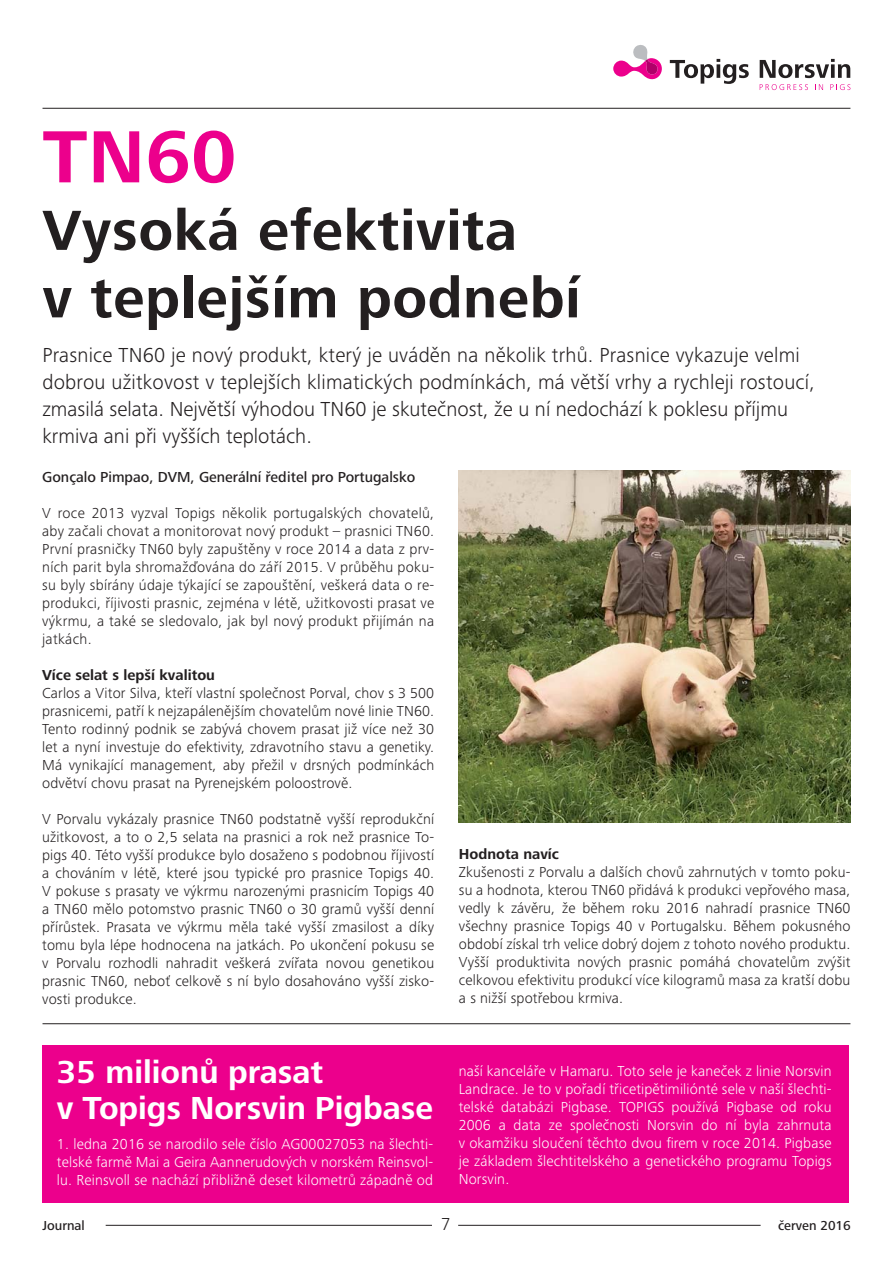
<style>
.page{position:relative;width:893px;height:1263px;background:#fff}
.page>*{position:absolute;margin:0;border:0;box-sizing:border-box;transform-origin:0 0}
.t1{font:700 76.5px "Frutiger Next Pro";color:#ec008c}
.t2{font:700 58.5px/67.5px "Frutiger Next Pro";letter-spacing:.01em;color:#231f20}
.t3{font:700 33px/35.8px "Frutiger Next Pro";color:#fff}
.t4{font:300 21px/27px "Frutiger Next Pro";letter-spacing:.01em;color:#231f20}
.t5{font:300 18px "Frutiger Next Pro";color:#231f20}
.t6{font:300 15px/18px "Frutiger Next Pro";letter-spacing:.01em;color:#231f20;text-align:justify}
.t7{font:300 15px/18px "Frutiger Next Pro";letter-spacing:.01em;color:#fff;text-align:justify}
.t8{font:500 15px "Frutiger Next Pro";color:#231f20}
.t9{font:700 15px "Frutiger Next Pro";color:#231f20}
.t10{font:500 13.5px "Frutiger Next Pro";color:#231f20}
</style>
<div class="page">
<img style="left:459px;top:471px;width:391px;height:352px">
<svg style="left:670px;top:59px;width:79px;height:25px"></svg>
<svg style="left:760px;top:59px;width:90px;height:19px"></svg>
<svg style="left:760px;top:84px;width:48px;height:6px"></svg>
<svg style="left:815px;top:84px;width:8px;height:6px"></svg>
<svg style="left:830px;top:84px;width:20px;height:6px"></svg>
<svg style="left:613px;top:45px;width:49px;height:35px"></svg>
<hr style="left:43px;top:108px;width:807px;height:1px;background:#231f20">
<hr style="left:106px;top:1225px;width:326px;height:1px;background:#231f20">
<hr style="left:458px;top:1225px;width:303px;height:1px;background:#231f20">
<div style="left:43px;top:1045px;width:806px;height:157px;background:#ec008c"></div>
<hr style="left:43px;top:1023px;width:807px;height:1px;background:#231f20">
<h1 class="t1" style="left:43px;top:120px;width:195px">TN60</h1>
<h2 class="t2" style="left:43px;top:199px;width:539px">Vysoká efektivita<br>v teplejším podnebí</h2>
<p class="t4" style="left:42px;top:342px;width:774px">Prasnice TN60 je nový produkt, který je uváděn na několik trhů. Prasnice vykazuje velmi dobrou užitkovost v teplejších klimatických podmínkách, má větší vrhy a rychleji rostoucí, zmasilá selata. Největší výhodou TN60 je skutečnost, že u ní nedochází k poklesu příjmu krmiva ani při vyšších teplotách.</p>
<p class="t8" style="left:42px;top:469px;width:375px">Gonçalo Pimpao, DVM, Generální ředitel pro Portugalsko</p>
<p class="t6" style="left:42px;top:504px;width:394px">V roce 2013 vyzval Topigs několik portugalských chovatelů, aby začali chovat a monitorovat nový produkt – prasnici TN60.<br>První prasničky TN60 byly zapuštěny v roce 2014 a data z prv&shy;ních parit byla shromažďována do září 2015. V průběhu poku&shy;su byly sbírány údaje týkající se zapouštění, veškerá data o re&shy;produkci, říjivosti prasnic, zejména v létě, užitkovosti prasat ve výkrmu, a také se sledovalo, jak byl nový produkt přijímán na jatkách.</p>
<p class="t9" style="left:42px;top:667px;width:174px">Více selat s lepší kvalitou</p>
<p class="t6" style="left:42px;top:684px;width:394px">Carlos a Vitor Silva, kteří vlastní společnost Porval, chov s 3 500 prasnicemi, patří k nejzapálenějším chovatelům nové linie TN60.<br>Tento rodinný podnik se zabývá chovem prasat již více než 30 let a nyní investuje do efektivity, zdravotního stavu a genetiky.<br>Má vynikající management, aby přežil v drsných podmínkách odvětví chovu prasat na Pyrenejském poloostrově.</p>
<p class="t6" style="left:42px;top:810px;width:394px">V Porvalu vykázaly prasnice TN60 podstatně vyšší reprodukční užitkovost, a to o 2,5 selata na prasnici a rok než prasnice To&shy;pigs 40. Této vyšší produkce bylo dosaženo s podobnou říjivostí a chováním v létě, které jsou typické pro prasnice Topigs 40.<br>V pokuse s prasaty ve výkrmu narozenými prasnicím Topigs 40 a TN60 mělo potomstvo prasnic TN60 o 30 gramů vyšší denní přírůstek. Prasata ve výkrmu měla také vyšší zmasilost a díky tomu byla lépe hodnocena na jatkách. Po ukončení pokusu se v Porvalu rozhodli nahradit veškerá zvířata novou genetikou prasnic TN60, neboť celkově s ní bylo dosahováno vyšší zisko&shy;vosti produkce.</p>
<p class="t9" style="left:459px;top:846px;width:102px">Hodnota navíc</p>
<p class="t6" style="left:459px;top:863px;width:393px">Zkušenosti z Porvalu a dalších chovů zahrnutých v tomto poku&shy;su a hodnota, kterou TN60 přidává k produkci vepřového masa, vedly k závěru, že během roku 2016 nahradí prasnice TN60 všechny prasnice Topigs 40 v Portugalsku. Během pokusného období získal trh velice dobrý dojem z tohoto nového produktu.<br>Vyšší produktivita nových prasnic pomáhá chovatelům zvýšit celkovou efektivitu produkcí více kilogramů masa za kratší dobu a s nižší spotřebou krmiva.</p>
<h3 class="t3" style="left:57px;top:1056px;width:378px">35 milionů prasat<br>v Topigs Norsvin Pigbase</h3>
<p class="t7" style="left:459px;top:1063px;width:374px">naší kanceláře v Hamaru. Toto sele je kaneček z linie Norsvin Landrace. Je to v pořadí třicetipětimiliónté sele v naší šlechti&shy;telské databázi Pigbase. TOPIGS používá Pigbase od roku 2006 a data ze společnosti Norsvin do ní byla zahrnuta v okamžiku sloučení těchto dvou firem v roce 2014. Pigbase je základem šlechtitelského a genetického programu Topigs Norsvin.</p>
<p class="t7" style="left:57px;top:1136px;width:378px">1. ledna 2016 se narodilo sele číslo AG00027053 na šlechti&shy;telské farmě Mai a Geira Aannerudových v norském Reinsvol&shy;lu. Reinsvoll se nachází přibližně deset kilometrů západně od</p>
<p class="t10" style="left:43px;top:1219px;width:44px">Journal</p>
<p class="t5" style="left:441px;top:1215px;width:11px">7</p>
<p class="t10" style="left:778px;top:1219px;width:74px">červen 2016</p>
</div>
